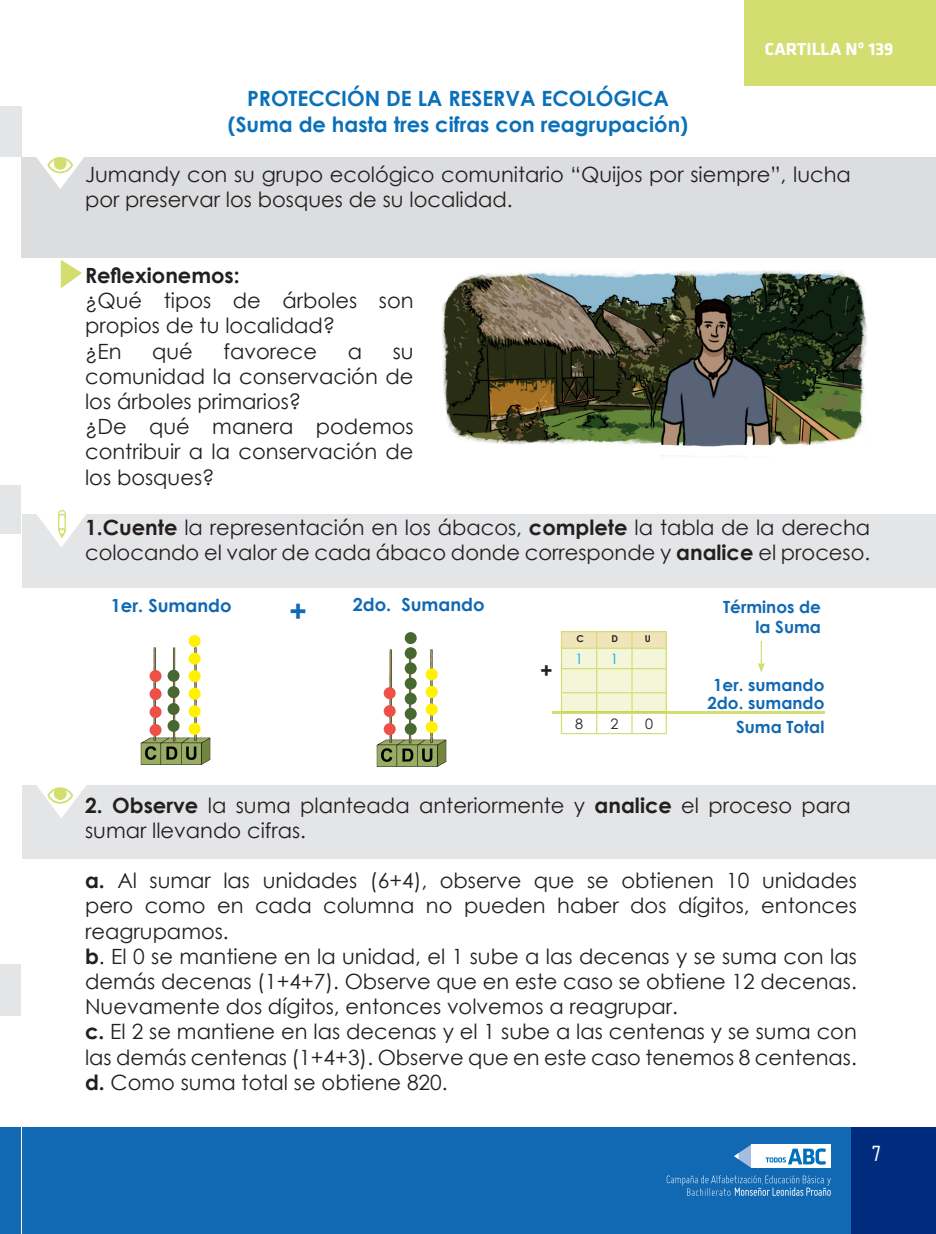
<style>
.page{position:relative;width:936px;height:1234px;background:#fff}
.page>*{position:absolute;margin:0;border:0;box-sizing:border-box;transform-origin:0 0}
.t1{font:700 30px "Century Gothic";color:#1269b3}
.t2{font:24px "Miso";color:#fff}
.t3{font:21px/25.2px "Century Gothic";color:#231f20}
.t4{font:700 21px/25.2px "Century Gothic";color:#0970b9;text-align:center}
.t5{font:700 21px "Century Gothic";color:#231f20}
.t6{font:700 18px "Century Gothic";color:#1269b3}
.t7{font:700 18px "Klavika";color:#fff}
.t8{font:700 16.8px/20.1px "Century Gothic";color:#1269b3;text-align:right}
.t9{font:14.4px "Century Gothic";color:#231f20}
.t10{font:14.4px "Century Gothic";color:#00aeef}
.t11{font:300 9.75px "Miso";color:#fff}
.t12{font:700 9.45px "Century Gothic";color:#231f20}
.s1{font-weight:700}
</style>
<div class="page">
<div style="left:744px;top:0;width:191px;height:85px;background:#d3dd70"></div>
<div style="left:22px;top:1127px;width:913px;height:106px;background:#1269b3"></div>
<div style="left:851px;top:1127px;width:84px;height:106px;background:#012b7d"></div>
<svg style="left:734px;top:1144px;width:17px;height:23px"></svg>
<div style="left:751px;top:1143px;width:79px;height:24px;background:#fff"></div>
<svg style="left:765px;top:1148px;width:60px;height:16px"></svg>
<svg style="left:666px;top:1175px;width:164px;height:20px"></svg>
<div style="left:0;top:1127px;width:21px;height:106px;background:#1269b3"></div>
<div style="left:0;top:963px;width:21px;height:52px;background:#e4e5e7"></div>
<div style="left:0;top:485px;width:21px;height:48px;background:#e4e5e7"></div>
<div style="left:21px;top:157px;width:914px;height:100px;background:#dcdddf"></div>
<div style="left:22px;top:514px;width:913px;height:73px;background:#e4e5e7"></div>
<div style="left:22px;top:785px;width:913px;height:73px;background:#e4e5e7"></div>
<svg style="left:61px;top:260px;width:21px;height:28px"></svg>
<svg style="left:36px;top:157px;width:48px;height:32px"></svg>
<svg style="left:37px;top:785px;width:49px;height:33px"></svg>
<svg style="left:37px;top:510px;width:49px;height:37px"></svg>
<img style="left:427px;top:257px;width:456px;height:199px">
<img style="left:140px;top:642px;width:71px;height:123px">
<img style="left:376px;top:644px;width:71px;height:123px">
<svg style="left:562px;top:632px;width:103px;height:78px;background:#f1f1cf"></svg>
<hr style="left:552px;top:710px;width:272px;height:3px;background:#d3dd70">
<hr style="left:561px;top:631px;width:35px;height:1px;background:#d3dd70">
<hr style="left:596px;top:631px;width:36px;height:1px;background:#d3dd70">
<hr style="left:632px;top:631px;width:34px;height:1px;background:#d3dd70">
<hr style="left:561px;top:647px;width:35px;height:1px;background:#d3dd70">
<hr style="left:596px;top:647px;width:36px;height:1px;background:#d3dd70">
<hr style="left:632px;top:647px;width:34px;height:1px;background:#d3dd70">
<hr style="left:561px;top:668px;width:35px;height:1px;background:#d3dd70">
<hr style="left:596px;top:668px;width:36px;height:1px;background:#d3dd70">
<hr style="left:632px;top:668px;width:34px;height:1px;background:#d3dd70">
<hr style="left:561px;top:692px;width:35px;height:1px;background:#d3dd70">
<hr style="left:596px;top:692px;width:36px;height:1px;background:#d3dd70">
<hr style="left:632px;top:692px;width:34px;height:1px;background:#d3dd70">
<svg style="left:561px;top:632px;width:1px;height:100px"></svg>
<svg style="left:596px;top:632px;width:1px;height:100px"></svg>
<svg style="left:631px;top:632px;width:1px;height:100px"></svg>
<svg style="left:665px;top:632px;width:1px;height:100px"></svg>
<hr style="left:561px;top:732px;width:35px;height:2px;background:#d3dd70">
<hr style="left:596px;top:732px;width:36px;height:2px;background:#d3dd70">
<hr style="left:632px;top:732px;width:34px;height:2px;background:#d3dd70">
<svg style="left:757px;top:640px;width:8px;height:32px"></svg>
<div style="left:167px;top:719px;width:12px;height:12px;background:#476830;border-radius:50%"></div>
<div style="left:167px;top:703px;width:12px;height:12px;background:#476830;border-radius:50%"></div>
<div style="left:167px;top:686px;width:12px;height:12px;background:#476830;border-radius:50%"></div>
<div style="left:404px;top:707px;width:12px;height:12px;background:#476830;border-radius:50%"></div>
<div style="left:404px;top:722px;width:12px;height:12px;background:#476830;border-radius:50%"></div>
<div style="left:404px;top:662px;width:12px;height:12px;background:#476830;border-radius:50%"></div>
<div style="left:404px;top:692px;width:12px;height:12px;background:#476830;border-radius:50%"></div>
<div style="left:404px;top:647px;width:12px;height:12px;background:#476830;border-radius:50%"></div>
<div style="left:404px;top:677px;width:12px;height:12px;background:#476830;border-radius:50%"></div>
<div style="left:404px;top:632px;width:12px;height:12px;background:#476830;border-radius:50%"></div>
<div style="left:149px;top:723px;width:12px;height:12px;background:#ef5045;border-radius:50%"></div>
<div style="left:149px;top:705px;width:12px;height:12px;background:#ef5045;border-radius:50%"></div>
<div style="left:149px;top:688px;width:12px;height:12px;background:#ef5045;border-radius:50%"></div>
<div style="left:149px;top:670px;width:12px;height:12px;background:#ef5045;border-radius:50%"></div>
<div style="left:383px;top:723px;width:12px;height:12px;background:#ef5045;border-radius:50%"></div>
<div style="left:383px;top:705px;width:12px;height:12px;background:#ef5045;border-radius:50%"></div>
<div style="left:383px;top:687px;width:12px;height:12px;background:#ef5045;border-radius:50%"></div>
<div style="left:425px;top:721px;width:12px;height:12px;background:#fff101;border-radius:50%"></div>
<div style="left:425px;top:703px;width:12px;height:12px;background:#fff101;border-radius:50%"></div>
<div style="left:425px;top:685px;width:12px;height:12px;background:#fff101;border-radius:50%"></div>
<div style="left:425px;top:668px;width:12px;height:12px;background:#fff101;border-radius:50%"></div>
<div style="left:188px;top:722px;width:12px;height:12px;background:#fff101;border-radius:50%"></div>
<div style="left:188px;top:705px;width:12px;height:12px;background:#fff101;border-radius:50%"></div>
<div style="left:188px;top:687px;width:12px;height:12px;background:#fff101;border-radius:50%"></div>
<div style="left:188px;top:652px;width:12px;height:12px;background:#fff101;border-radius:50%"></div>
<div style="left:188px;top:670px;width:12px;height:12px;background:#fff101;border-radius:50%"></div>
<div style="left:188px;top:635px;width:12px;height:12px;background:#fff101;border-radius:50%"></div>
<div style="left:0;top:105px;width:22px;height:51px;background:#e4e5e7"></div>
<div style="left:167px;top:669px;width:12px;height:12px;background:#476830;border-radius:50%"></div>
<p class="t4" style="left:228px;top:85px;width:462px">PROTECCIÓN DE LA RESERVA ECOLÓGICA (Suma de hasta tres cifras con reagrupación)</p>
<p class="t7" style="left:764px;top:39px;width:130px">CARTILLA Nº 139</p>
<p class="t3" style="left:85px;top:161px;width:767px">Jumandy con su grupo ecológico comunitario “Quijos por siempre”, lucha por preservar los bosques de su localidad.</p>
<p class="t5" style="left:85px;top:259px;width:156px">Reflexionemos:</p>
<p class="t3" style="left:85px;top:287px;width:330px">¿Qué tipos de árboles son propios de tu localidad?<br>¿En</p>
<p class="t3" style="left:152px;top:338px;width:42px">qué</p>
<p class="t3" style="left:223px;top:338px;width:95px">favorece</p>
<p class="t3" style="left:348px;top:338px;width:16px">a</p>
<p class="t3" style="left:85px;top:338px;width:330px;text-indent:307px">su comunidad la conservación de los árboles primarios?<br>¿De qué manera podemos contribuir a la conservación de los bosques?</p>
<p class="t3" style="left:85px;top:514px;width:786px"><span class="s1">1.Cuente</span> la representación en los ábacos, <span class="s1">complete</span> la tabla de la derecha colocando el valor de cada ábaco donde corresponde y <span class="s1">analice</span> el proceso.</p>
<p class="t6" style="left:111px;top:591px;width:122px">1er. Sumando</p>
<p class="t6" style="left:353px;top:590px;width:133px">2do. Sumando</p>
<h1 class="t1" style="left:289px;top:587px;width:19px">+</h1>
<p class="t5" style="left:540px;top:654px;width:14px">+</p>
<p class="t12" style="left:576px;top:631px;width:9px">C</p>
<p class="t12" style="left:611px;top:631px;width:8px">D</p>
<p class="t12" style="left:644px;top:631px;width:8px">U</p>
<p class="t10" style="left:575px;top:648px;width:9px">1</p>
<p class="t10" style="left:610px;top:648px;width:9px">1</p>
<p class="t9" style="left:575px;top:713px;width:9px">8</p>
<p class="t9" style="left:610px;top:713px;width:9px">2</p>
<p class="t9" style="left:645px;top:713px;width:9px">0</p>
<p class="t8" style="left:723px;top:596px;width:99px">Términos de la Suma</p>
<p class="t8" style="left:713px;top:674px;width:113px">1er. sumando</p>
<p class="t8" style="left:707px;top:689px;width:118px;line-height:24.9px">2do. sumando<br>Suma Total</p>
<p class="t3" style="left:85px;top:791px;width:767px"><span class="s1">2. Observe</span> la suma planteada anteriormente y <span class="s1">analice</span> el proceso para sumar llevando cifras.</p>
<p class="t3" style="left:85px;top:867px;width:773px"><span class="s1">a.</span> Al sumar las unidades (6+4), observe que se obtienen 10 unidades pero como en cada columna no pueden haber dos dígitos, entonces reagrupamos.<br><span class="s1">b</span>. El 0 se mantiene en la unidad, el 1 sube a las decenas y se suma con las demás decenas (1+4+7). Observe que en este caso se obtiene 12 decenas.<br>Nuevamente dos dígitos, entonces volvemos a reagrupar.<br><span class="s1">c.</span> El 2 se mantiene en las decenas y el 1 sube a las centenas y se suma con las demás centenas (1+4+3). Observe que en este caso tenemos 8 centenas. <span class="s1">d.</span> Como suma total se obtiene 820.</p>
<p class="t11" style="left:761px;top:1174px;width:3px">,</p>
<p class="t2" style="left:871px;top:1139px;width:11px">7</p>
</div>
